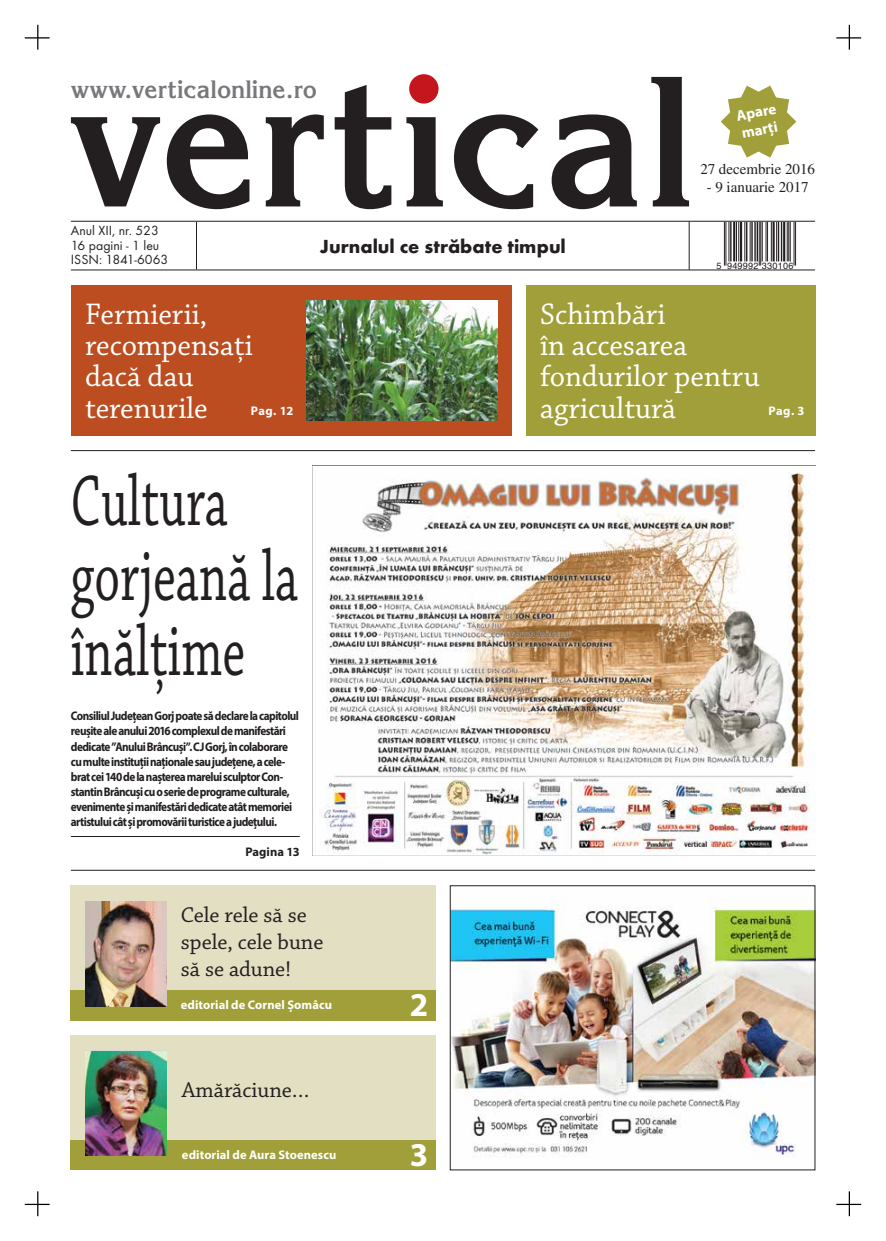
<style>
.page{position:relative;width:886px;height:1241px;background:#fff}
.page>*{position:absolute;margin:0;border:0;box-sizing:border-box;transform-origin:0 0}
.t1{font:75px/75px "Chaparral Pro Capt";color:#231f20;scale:.66 1}
.t2{font:700 33.38px "Myriad Pro";color:#fff}
.t3{font:31.25px/31.2px "Chaparral Pro";color:#fff}
.t4{font:700 24.62px "Korinna ROM";color:#77787b}
.t5{font:22.5px/27px "Chaparral Pro";color:#231f20}
.t6{font:700 19.62px "Futura TEE";color:#231f20}
.t7{font:15px "Times ROM";color:#231f20}
.t8{font:700 15px/18px "Myriad Pro";color:#fff}
.t9{font:13.75px/14.8px "Futura TEE";color:#231f20}
.t10{font:700 12.5px/15px "Myriad Pro";letter-spacing:-.05em;color:#231f20;scale:.9 1}
.t11{font:700 12.5px "Myriad Pro";letter-spacing:.005em;color:#fff}
.t12{font:700 12.5px "Myriad Pro";letter-spacing:.005em;color:#231f20}
.t13{font:9.12px "Helvetica";letter-spacing:.025em;color:#231f20}
</style>
<div class="page">
<svg style="left:25px;top:25px;width:25px;height:25px"></svg>
<svg style="left:25px;top:1191px;width:25px;height:24px"></svg>
<svg style="left:836px;top:25px;width:25px;height:25px"></svg>
<svg style="left:836px;top:1191px;width:25px;height:24px"></svg>
<svg style="left:552px;top:114px;width:85px;height:95px"></svg>
<svg style="left:167px;top:114px;width:82px;height:95px"></svg>
<svg style="left:71px;top:117px;width:89px;height:89px"></svg>
<svg style="left:266px;top:114px;width:58px;height:92px"></svg>
<svg style="left:335px;top:85px;width:56px;height:124px"></svg>
<svg style="left:406px;top:117px;width:37px;height:89px"></svg>
<div style="left:409px;top:74px;width:29px;height:30px;background:#c4161c;border-radius:50%"></div>
<svg style="left:454px;top:114px;width:84px;height:95px"></svg>
<svg style="left:651px;top:77px;width:38px;height:129px"></svg>
<hr style="left:728px;top:222px;width:1px;height:39px;background:#231f20">
<hr style="left:725px;top:222px;width:1px;height:43px;background:#231f20">
<hr style="left:724px;top:222px;width:1px;height:43px;background:#231f20">
<hr style="left:730px;top:222px;width:1px;height:39px;background:#231f20">
<hr style="left:733px;top:222px;width:2px;height:39px;background:#231f20">
<hr style="left:738px;top:222px;width:1px;height:39px;background:#231f20">
<hr style="left:736px;top:222px;width:1px;height:39px;background:#231f20">
<hr style="left:740px;top:222px;width:2px;height:39px;background:#231f20">
<hr style="left:744px;top:222px;width:1px;height:39px;background:#231f20">
<hr style="left:746px;top:222px;width:1px;height:39px;background:#231f20">
<hr style="left:750px;top:222px;width:1px;height:39px;background:#231f20">
<hr style="left:756px;top:222px;width:2px;height:39px;background:#231f20">
<hr style="left:754px;top:222px;width:2px;height:39px;background:#231f20">
<hr style="left:751px;top:222px;width:2px;height:39px;background:#231f20">
<hr style="left:771px;top:222px;width:1px;height:39px;background:#231f20">
<hr style="left:767px;top:222px;width:1px;height:39px;background:#231f20">
<hr style="left:766px;top:222px;width:1px;height:39px;background:#231f20">
<hr style="left:762px;top:222px;width:1px;height:39px;background:#231f20">
<hr style="left:760px;top:222px;width:1px;height:43px;background:#231f20">
<hr style="left:759px;top:222px;width:1px;height:43px;background:#231f20">
<hr style="left:772px;top:222px;width:3px;height:39px;background:#231f20">
<hr style="left:776px;top:222px;width:1px;height:39px;background:#231f20">
<hr style="left:781px;top:222px;width:1px;height:39px;background:#231f20">
<hr style="left:778px;top:222px;width:1px;height:39px;background:#231f20">
<hr style="left:783px;top:222px;width:2px;height:39px;background:#231f20">
<hr style="left:795px;top:222px;width:1px;height:43px;background:#231f20">
<hr style="left:794px;top:222px;width:1px;height:43px;background:#231f20">
<hr style="left:790px;top:222px;width:1px;height:39px;background:#231f20">
<hr style="left:788px;top:222px;width:1px;height:39px;background:#231f20">
<hr style="left:787px;top:222px;width:1px;height:39px;background:#231f20">
<hr style="left:71px;top:221px;width:744px;height:1px;background:#231f20">
<hr style="left:71px;top:270px;width:744px;height:1px;background:#231f20">
<hr style="left:689px;top:221px;width:1px;height:48px;background:#231f20">
<hr style="left:196px;top:221px;width:1px;height:48px;background:#231f20">
<svg style="left:721px;top:86px;width:75px;height:72px"></svg>
<div style="left:71px;top:285px;width:441px;height:150px;background:#bc4d20"></div>
<div style="left:526px;top:285px;width:289px;height:150px;background:#a19f3a"></div>
<img style="left:307px;top:300px;width:191px;height:120px">
<hr style="left:71px;top:869px;width:744px;height:1px;background:#231f20">
<hr style="left:71px;top:450px;width:744px;height:1px;background:#231f20">
<img style="left:452px;top:904px;width:361px;height:253px">
<div style="left:450px;top:885px;width:365px;height:284px;border:1px solid #231f20"></div>
<div style="left:71px;top:1035px;width:365px;height:134px;background:#e3dfc3"></div>
<div style="left:71px;top:1140px;width:365px;height:29px;background:#a19f3a"></div>
<div style="left:71px;top:885px;width:365px;height:134px;background:#e3dfc3"></div>
<div style="left:71px;top:990px;width:365px;height:30px;background:#a19f3a"></div>
<img style="left:85px;top:901px;width:82px;height:104px">
<img style="left:85px;top:1051px;width:82px;height:104px">
<img style="left:312px;top:465px;width:503px;height:390px">
<hr style="left:71px;top:836px;width:229px;height:1px;background:#231f20">
<h3 class="t4" style="left:71px;top:74px;width:248px">www.verticalonline.ro</h3>
<p class="t9" style="left:71px;top:223px;width:99px">Anul XII, nr. 523<br>16 pagini - 1 leu<br>ISSN: 1841-6063</p>
<h3 class="t6" style="left:320px;top:234px;width:247px">Jurnalul ce străbate timpul</h3>
<p class="t8" style="left:735px;top:106px;width:42px;rotate:-10deg">Apare marți</p>
<p class="t7" style="left:700px;top:161px;width:116px">27 decembrie 2016</p>
<p class="t7" style="left:707px;top:179px;width:104px">- 9 ianuarie 2017</p>
<p class="t13" style="left:716px;top:260px;width:78px">5 949992 330106</p>
<h3 class="t3" style="left:85px;top:299px;width:169px">Fermierii, recompensați dacă dau terenurile</h3>
<h3 class="t3" style="left:540px;top:299px;width:221px">Schimbări<br>în accesarea fondurilor pentru</h3>
<p class="t11" style="left:251px;top:403px;width:44px">Pag. 12</p>
<h3 class="t3" style="left:540px;top:393px;width:137px">agricultură</h3>
<p class="t11" style="left:768px;top:403px;width:37px">Pag. 3</p>
<h1 class="t1" style="left:71px;top:466px;width:346px">Cultura gorjeană la înălțime</h1>
<p class="t10" style="left:71px;top:708px;width:255px">Consiliul Județean Gorj poate să declare la capitolul reușite ale anului 2016 complexul de manifestări dedicate ”Anului Brâncuși”. CJ Gorj, în colaborare cu multe instituții naționale sau județene, a cele&shy;brat cei 140 de la nașterea marelui sculptor Con&shy;stantin Brâncuși cu o serie de programe culturale, evenimente și manifestări dedicate atât memoriei artistului cât și promovării turistice a județului.</p>
<p class="t12" style="left:245px;top:843px;width:56px">Pagina 13</p>
<h3 class="t5" style="left:181px;top:902px;width:144px">Cele rele să se spele, cele bune să se adune!</h3>
<p class="t11" style="left:181px;top:996px;width:153px">editorial de Cornel Șomâcu</p>
<h2 class="t2" style="left:410px;top:983px;width:20px">2</h2>
<h3 class="t5" style="left:182px;top:1077px;width:129px">Amărăciune…</h3>
<p class="t11" style="left:182px;top:1146px;width:156px">editorial de Aura Stoenescu</p>
<h2 class="t2" style="left:410px;top:1133px;width:20px">3</h2>
</div>
